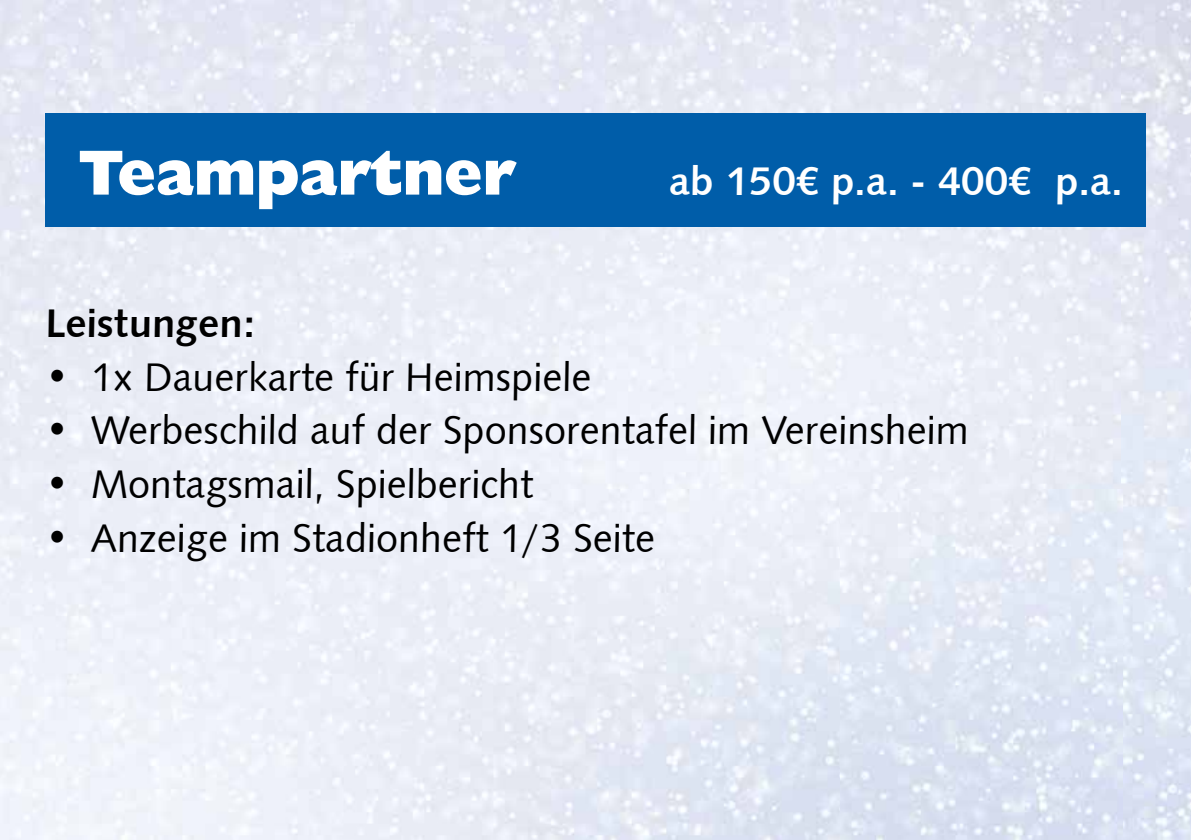
<style>
.page{position:relative;width:1191px;height:840px;background:#fff}
.page>*{position:absolute;margin:0;border:0;box-sizing:border-box;transform-origin:0 0}
.t1{font:800 64px "Humanist 521 BT";color:#fff}
.t2{font:40px "Humanist 531 BT Roman A";color:#000}
.t3{font:40px "Humanist 531 BT Bold A";color:#fff}
.t4{font:40px "Humanist 531 BT Bold A";color:#000}
.s1{font-family:"Swiss 721 BT";font-weight:700}
</style>
<div class="page">
<img style="left:0;top:0;width:1191px;height:839px">
<div style="left:45px;top:113px;width:1100px;height:114px;background:#005da9"></div>
<h1 class="t1" style="left:79px;top:133px;width:438px">Teampartner</h1>
<p class="t3" style="left:669px;top:156px;width:455px">ab 150€ p.a. - 400€ p.a.</p>
<p class="t4" style="left:45px;top:298px;width:213px">Leistungen:</p>
<p class="t2" style="left:45px;top:351px;width:547px"><span class="s1">•</span> 1x Dauerkarte für Heimspiele</p>
<p class="t2" style="left:45px;top:405px;width:925px"><span class="s1">•</span> Werbeschild auf der Sponsorentafel im Vereinsheim</p>
<p class="t2" style="left:45px;top:458px;width:489px"><span class="s1">•</span> Montagsmail, Spielbericht</p>
<p class="t2" style="left:45px;top:512px;width:611px"><span class="s1">•</span> Anzeige im Stadionheft 1/3 Seite</p>
</div>
